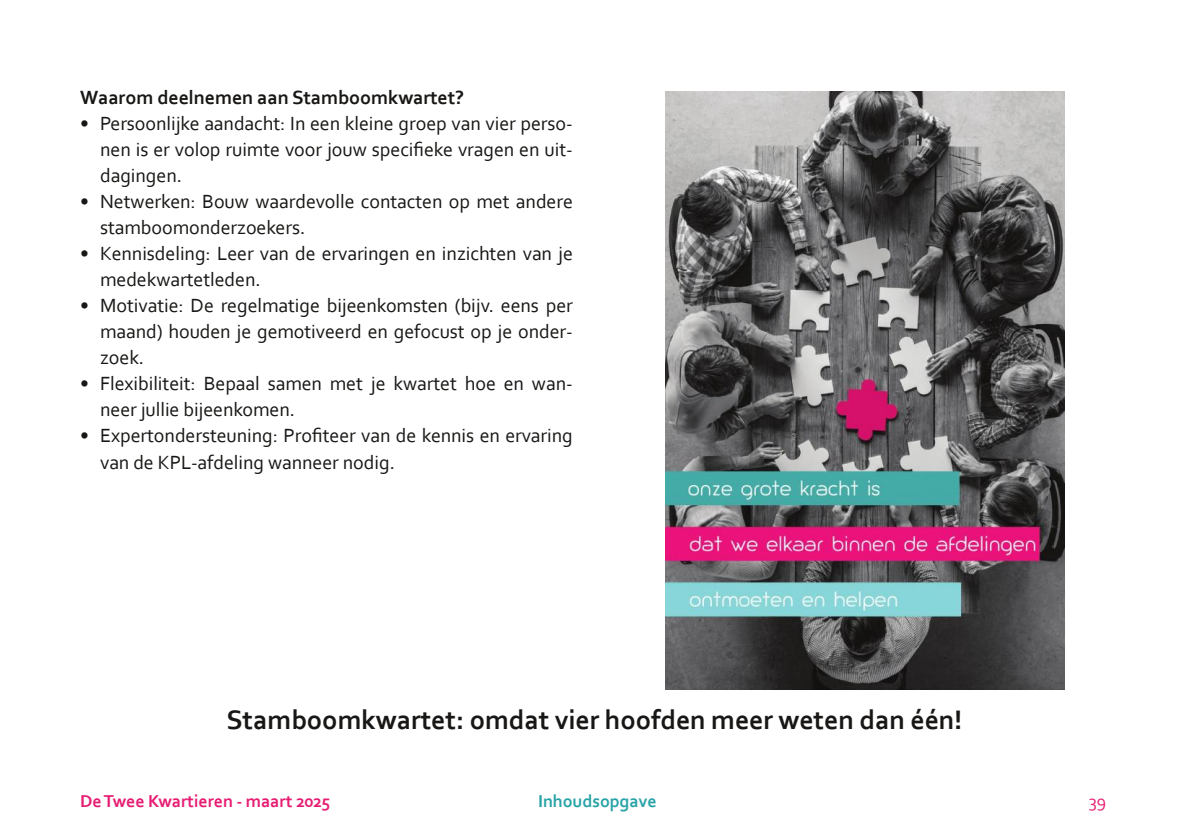
<style>
.page{position:relative;width:1191px;height:840px;background:#fff}
.page>*{position:absolute;margin:0;border:0;box-sizing:border-box;transform-origin:0 0}
.t1{font:700 28px "Corbel";letter-spacing:-.005em;color:#181715}
.t2{font:20px/26px "Corbel";letter-spacing:-.005em;color:#181715}
.t3{font:700 20px "Corbel";letter-spacing:-.005em;color:#181715}
.t4{font:700 18px "Corbel";letter-spacing:-.005em;color:#e71d73}
.t5{font:700 18px "Corbel";letter-spacing:-.005em;color:#28a3a7}
.t6{font:18px "Corbel";color:#e71d73}
</style>
<div class="page">
<img style="left:666px;top:92px;width:398px;height:597px">
<p class="t3" style="left:80px;top:89px;width:385px">Waarom deelnemen aan Stamboomkwartet?</p>
<p class="t2" style="left:100px;top:112px;width:474px;text-align:justify;text-indent:-20px">• Persoonlijke aandacht: In een kleine groep van vier perso‐ nen is er volop ruimte voor jouw specifieke vragen en uit‐ dagingen.</p>
<p class="t2" style="left:100px;top:190px;width:474px;text-indent:-20px">• Netwerken: Bouw waardevolle contacten op met andere stamboomonderzoekers.</p>
<p class="t2" style="left:100px;top:242px;width:474px;text-indent:-20px">• Kennisdeling: Leer van de ervaringen en inzichten van je medekwartetleden.</p>
<p class="t2" style="left:100px;top:294px;width:474px;text-align:justify;text-indent:-20px">• Motivatie: De regelmatige bijeenkomsten (bijv. eens per maand) houden je gemotiveerd en gefocust op je onder‐ zoek.</p>
<p class="t2" style="left:100px;top:372px;width:474px;text-indent:-20px">• Flexibiliteit: Bepaal samen met je kwartet hoe en wan‐ neer jullie bijeenkomen.</p>
<p class="t2" style="left:100px;top:424px;width:474px;text-indent:-20px">• Expertondersteuning: Profiteer van de kennis en ervaring van de KPL‐afdeling wanneer nodig.</p>
<h1 class="t1" style="left:227px;top:707px;width:737px">Stamboomkwartet: omdat vier hoofden meer weten dan één!</h1>
<p class="t4" style="left:80px;top:793px;width:252px">DeTwee Kwartieren ‐ maart 2025</p>
<p class="t5" style="left:538px;top:793px;width:120px">Inhoudsopgave</p>
<p class="t6" style="left:1088px;top:793px;width:19px">39</p>
</div>
